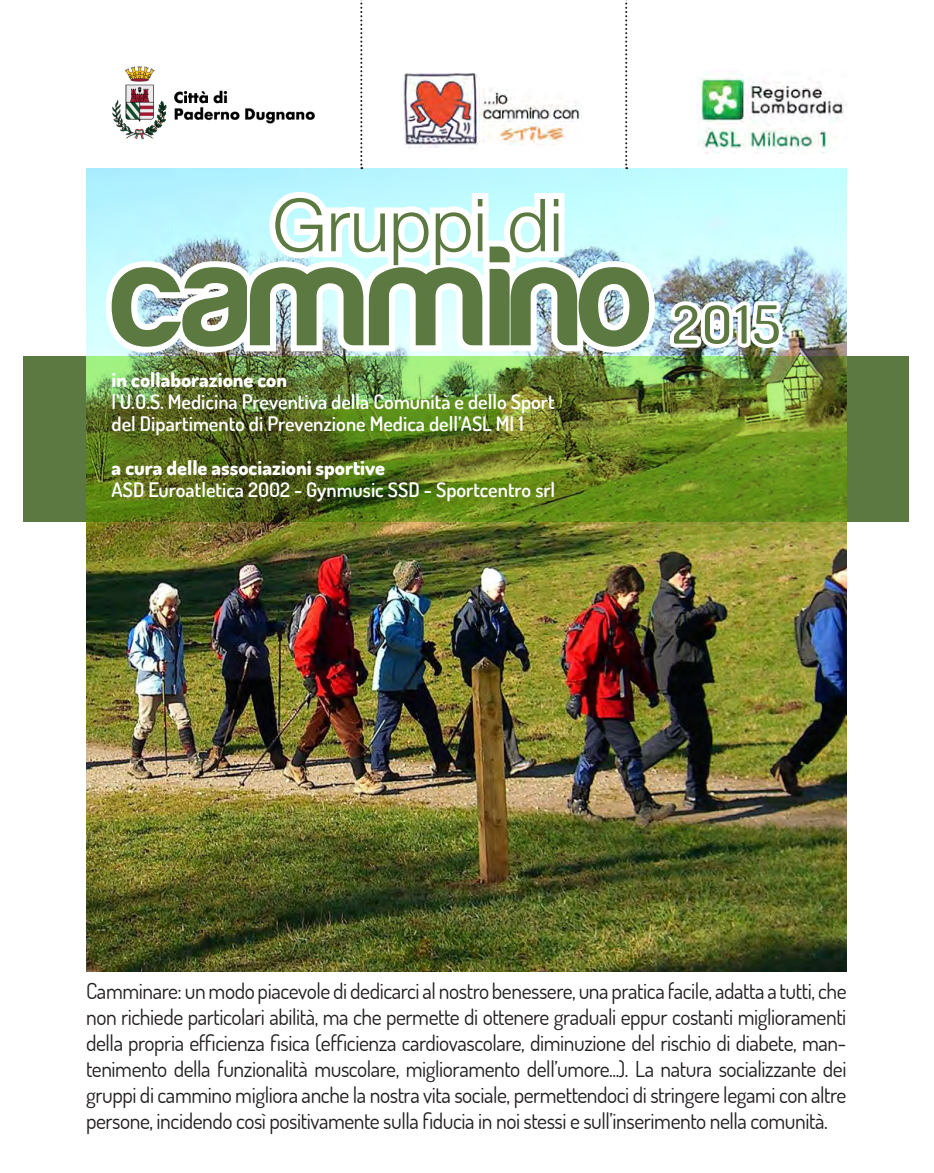
<style>
.page{position:relative;width:934px;height:1173px;background:#fff}
.page>*{position:absolute;margin:0;border:0;box-sizing:border-box;transform-origin:0 0}
.t1{font:800 58px "Dosis";color:#5c7941}
.t2{font:22px/26px "Dosis";letter-spacing:-.02em;color:#231f20;text-align:justify}
.t3{font:600 20px "Dosis";color:#fff}
.t4{font:800 20px "Dosis";color:#fff}
</style>
<div class="page">
<img style="left:86px;top:168px;width:760px;height:804px">
<img style="left:24px;top:357px;width:884px;height:165px">
<img style="left:362px;top:62px;width:484px;height:92px">
<svg style="left:360px;top:0;width:2px;height:169px"></svg>
<svg style="left:625px;top:0;width:2px;height:169px"></svg>
<svg style="left:98px;top:183px;width:562px;height:178px"></svg>
<img style="left:666px;top:298px;width:118px;height:53px">
<hr style="left:903px;top:0;width:30px;height:1px;background:#000">
<hr style="left:903px;top:1172px;width:30px;height:1px;background:#000">
<img style="left:112px;top:66px;width:203px;height:73px">
<p class="t4" style="left:112px;top:367px;width:177px">in collaborazione con</p>
<p class="t3" style="left:112px;top:389px;width:444px">l’U.O.S. Medicina Preventiva della Comunità e dello Sport</p>
<p class="t3" style="left:112px;top:411px;width:413px">del Dipartimento di Prevenzione Medica dell’ASL MI 1</p>
<p class="t4" style="left:112px;top:455px;width:275px">a cura delle associazioni sportive</p>
<p class="t3" style="left:112px;top:477px;width:445px">ASD Euroatletica 2002 - Gynmusic SSD - Sportcentro srl</p>
<p class="t1" style="left:670px;top:287px;width:113px">2015</p>
<p class="t2" style="left:86px;top:977px;width:761px">Camminare: un modo piacevole di dedicarci al nostro benessere, una pratica facile, adatta a tutti, che non richiede particolari abilità, ma che permette di ottenere graduali eppur costanti miglioramenti della propria efficienza fisica (efficienza cardiovascolare, diminuzione del rischio di diabete, man&shy;tenimento della funzionalità muscolare, miglioramento dell’umore...). La natura socializzante dei gruppi di cammino migliora anche la nostra vita sociale, permettendoci di stringere legami con altre persone, incidendo così positivamente sulla fiducia in noi stessi e sull’inserimento nella comunità.</p>
</div>
